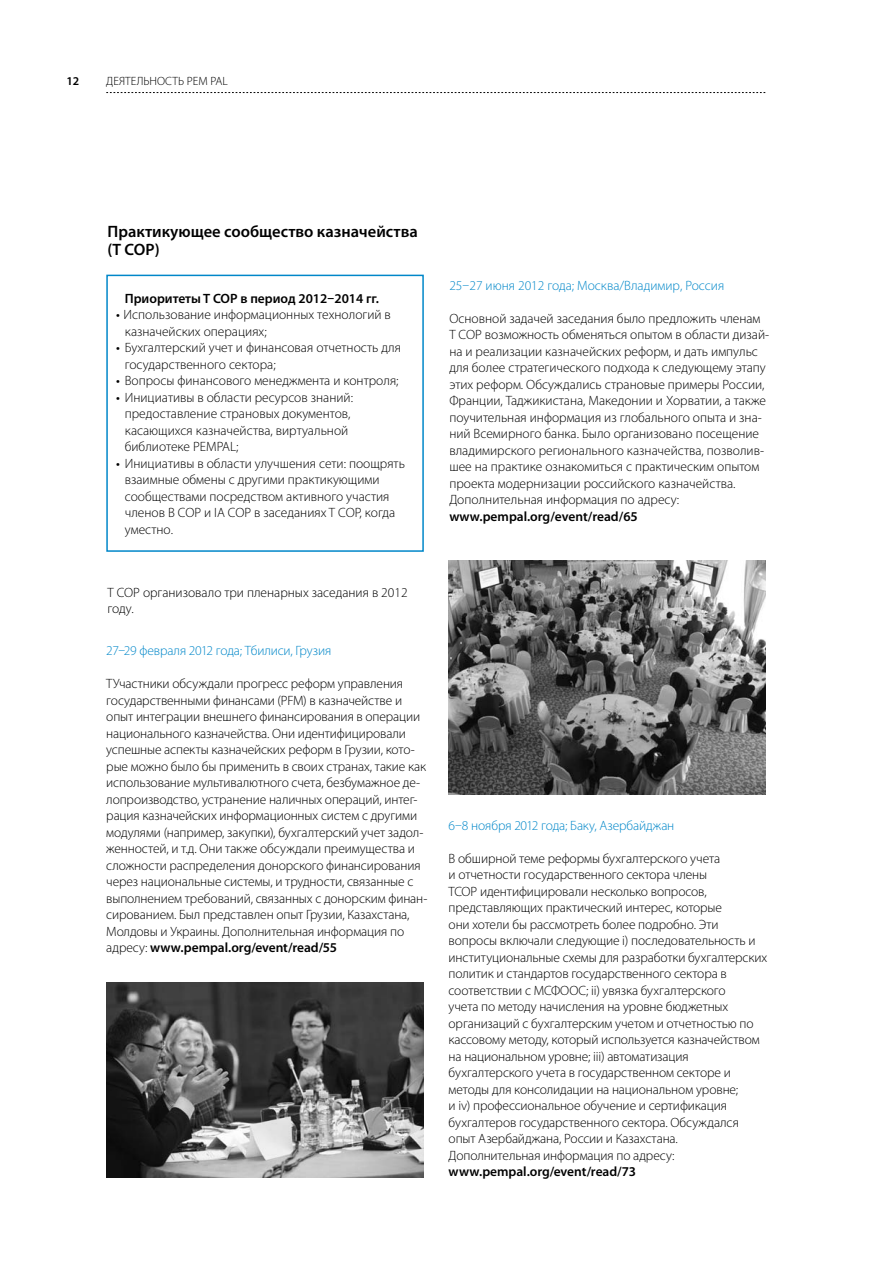
<style>
.page{position:relative;width:893px;height:1263px;background:#fff}
.page>*{position:absolute;margin:0;border:0;box-sizing:border-box;transform-origin:0 0}
.t1{font:600 16.5px/18px "Myriad Pro";color:#000}
.t2{font:300 13.5px/16.5px "Myriad Pro";letter-spacing:-.005em;color:#000}
.t3{font:300 13.5px "Myriad Pro";letter-spacing:-.005em;color:#0087c9}
.t4{font:600 13.5px "Myriad Pro";color:#000}
.t5{font:300 12px "Myriad Pro";color:#000}
.t6{font:600 12px "Myriad Pro";color:#000}
.s1{font-weight:400}
.s2{font-weight:600}
</style>
<div class="page">
<svg style="left:106px;top:92px;width:659px;height:1px"></svg>
<div style="left:106px;top:275px;width:318px;height:277px;border:2px solid #0087c9"></div>
<img style="left:106px;top:983px;width:317px;height:195px">
<img style="left:449px;top:560px;width:316px;height:234px">
<p class="t6" style="left:66px;top:74px;width:14px">12</p>
<p class="t5" style="left:106px;top:74px;width:123px">ДЕЯТЕЛЬНОСТЬ PEM PAL</p>
<p class="t1" style="left:108px;top:222px;width:312px">Практикующее сообщество казначейства (Т COP)</p>
<p class="t4" style="left:125px;top:291px;width:256px">Приоритеты T COP в период 2012–2014 гг.</p>
<p class="t2" style="left:125px;top:307px;width:268px;text-indent:-9px"><span class="s1">•</span> Использование информационных технологий в казначейских операциях;</p>
<p class="t2" style="left:125px;top:340px;width:278px;text-indent:-9px"><span class="s1">•</span> Бухгалтерский учет и финансовая отчетность для государственного сектора;</p>
<p class="t2" style="left:116px;top:373px;width:284px"><span class="s1">•</span> Вопросы финансового менеджмента и контроля;</p>
<p class="t2" style="left:125px;top:389px;width:230px;text-indent:-9px"><span class="s1">•</span> Инициативы в области ресурсов знаний: предоставление страновых документов, касающихся казначейства, виртуальной библиотеке PEMPAL;</p>
<p class="t2" style="left:125px;top:455px;width:282px;text-indent:-9px"><span class="s1">•</span> Инициативы в области улучшения сети: поощрять взаимные обмены с другими практикующими сообществами посредством активного участия членов B COP и IA COP в заседаниях T COP, когда уместно.</p>
<p class="t2" style="left:108px;top:584px;width:302px">T COP организовало три пленарных заседания в 2012 году.</p>
<p class="t3" style="left:106px;top:643px;width:226px">27–29 февраля 2012 года; Тбилиси, Грузия</p>
<p class="t2" style="left:106px;top:675px;width:323px">TУчастники обсуждали прогресс реформ управления государственными финансами (PFM) в казначействе и опыт интеграции внешнего финансирования в операции национального казначейства. Они идентифицировали успешные аспекты казначейских реформ в Грузии, кото&shy;рые можно было бы применить в своих странах, такие как использование мультивалютного счета, безбумажное де&shy;лопроизводство, устранение наличных операций, интег&shy;рация казначейских информационных систем с другими модулями (например, закупки), бухгалтерский учет задол&shy;женностей, и т.д. Они также обсуждали преимущества и сложности распределения донорского финансирования через национальные системы, и трудности, связанные с выполнением требований, связанных с донорским финан&shy;сированием. Был представлен опыт Грузии, Казахстана, Молдовы и Украины. Дополнительная информация по адресу: <span class="s2">www.pempal.org/event/read/55</span></p>
<p class="t3" style="left:449px;top:278px;width:277px">25–27 июня 2012 года; Москва/Владимир, Россия</p>
<p class="t2" style="left:449px;top:310px;width:321px">Основной задачей заседания было предложить членам T COP возможность обменяться опытом в области дизай&shy;на и реализации казначейских реформ, и дать импульс для более стратегического подхода к следующему этапу этих реформ. Обсуждались страновые примеры России, Франции, Таджикистана, Македонии и Хорватии, а также поучительная информация из глобального опыта и зна&shy;ний Всемирного банка. Было организовано посещение владимирского регионального казначейства, позволив&shy;шее на практике ознакомиться с практическим опытом проекта модернизации российского казначейства.<br>Дополнительная информация по адресу:</p>
<p class="t4" style="left:449px;top:509px;width:190px">www.pempal.org/event/read/65</p>
<p class="t3" style="left:449px;top:818px;width:227px">6–8 ноября 2012 года; Баку, Азербайджан</p>
<p class="t2" style="left:449px;top:850px;width:320px">В обширной теме реформы бухгалтерского учета<br>и отчетности государственного сектора члены<br>TCOP идентифицировали несколько вопросов, представляющих практический интерес, которые<br>они хотели бы рассмотреть более подробно. Эти вопросы включали следующие i) последовательность и институциональные схемы для разработки бухгалтерских политик и стандартов государственного сектора в соответствии с МСФООС; ii) увязка бухгалтерского<br>учета по методу начисления на уровне бюджетных организаций с бухгалтерским учетом и отчетностью по кассовому методу, который используется казначейством на национальном уровне; iii) автоматизация бухгалтерского учета в государственном секторе и методы для консолидации на национальном уровне;<br>и iv) профессиональное обучение и сертификация бухгалтеров государственного сектора. Обсуждался опыт Азербайджана, России и Казахстана.<br>Дополнительная информация по адресу:</p>
<p class="t4" style="left:449px;top:1164px;width:189px">www.pempal.org/event/read/73</p>
</div>
